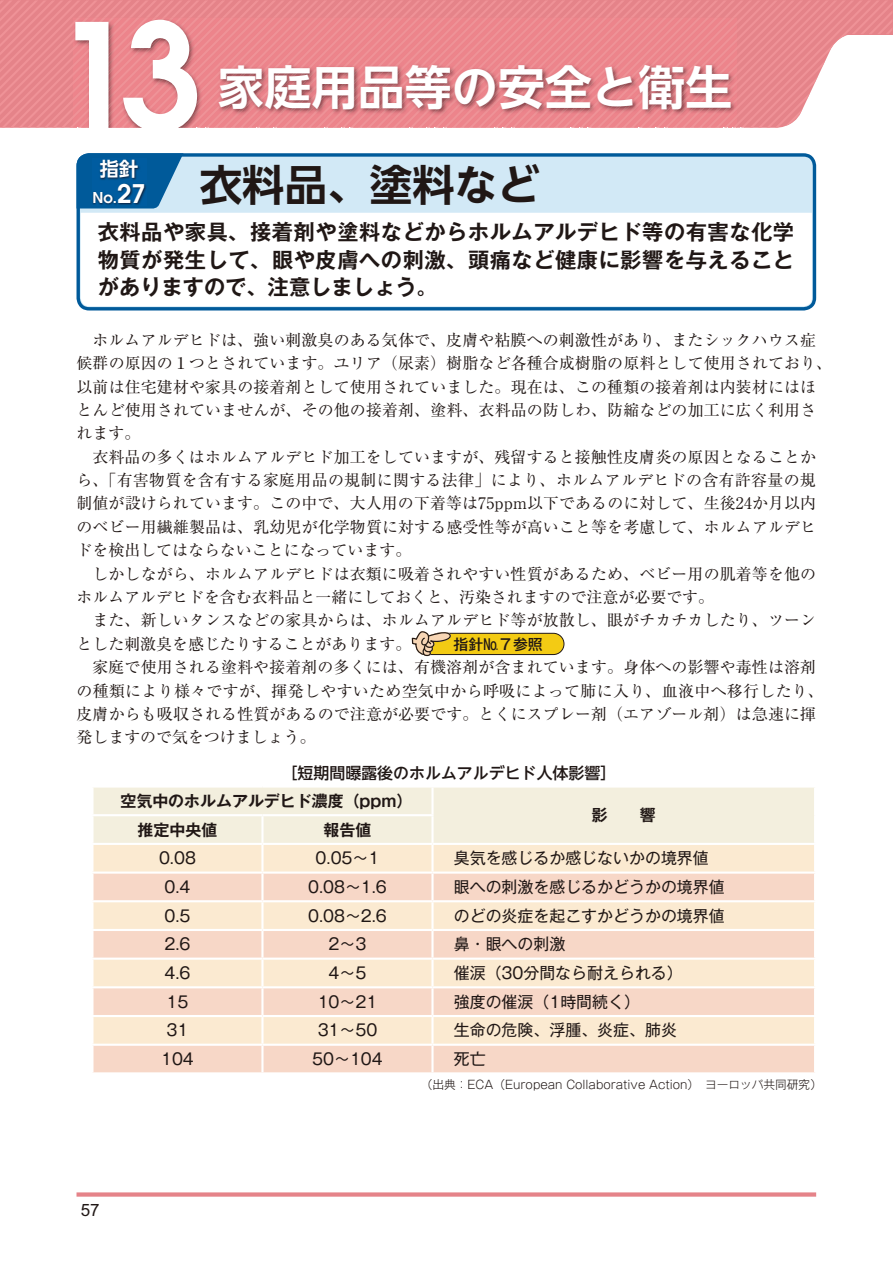
<style>
.page{position:relative;width:893px;height:1263px;background:#fff}
.page>*{position:absolute;margin:0;border:0;box-sizing:border-box;transform-origin:0 0}
.t1{font:600 146.7px "Avant Garde";color:#fff}
.t2{font:46.8px "UD Shin Go NT Pr 6 N De Bold 90 msp RKSJ H";color:#fff}
.t3{font:42.45px "UD Shin Go NT Pr 6 N De Bold 90 msp RKSJ H";color:#201715}
.t4{font:21.3px/27.6px "Gothic MB101 Pr 6 N De Bold 90 msp RKSJ H";letter-spacing:.025em;color:#201715;text-align:justify}
.t5{font:19.2px "UD Shin Go NT Pr 6 N De Bold 90 msp RKSJ H";color:#fff}
.t6{font:16.95px "Arial";color:#201715}
.t7{font:15.9px/23.4px "Ryumin Pr 6 N Reg 90 msp RKSJ H";letter-spacing:.01em;color:#201715}
.t8{font:15.9px "Gothic MB101 Pr 6 N Regular 90 msp RKSJ H";color:#201715}
.t9{font:15.9px "Gothic MB101 Pr 6 N De Bold 90 msp RKSJ H";color:#201715}
.t10{font:15.9px "UD Shin Go NT Pr 6 N Medium 90 msp RKSJ H";color:#201715}
.t11{font:14.85px "Gothic MB101 Pr 6 N Medium 90 msp RKSJ H";color:#201715}
.t12{font:600 14.85px "Avant Garde";color:#fff}
.t13{font:11.7px "Gothic MB101 Pr 6 N Light 90 msp RKSJ H";color:#201715}
.s1{font-size:25.5px}
</style>
<div class="page">
<div style="left:77px;top:1192px;width:739px;height:5px;background:#e58389"></div>
<div style="left:94px;top:788px;width:720px;height:55px;background:#f3efde"></div>
<div style="left:93px;top:845px;width:721px;height:27px;background:#fbead1"></div>
<svg style="left:93px;top:874px;width:721px;height:198px;background:#f8dfcb"></svg>
<hr style="left:431px;top:788px;width:3px;height:26px;background:#fff">
<hr style="left:91px;top:814px;width:171px;height:2px;background:#fff">
<hr style="left:262px;top:814px;width:172px;height:2px;background:#fff">
<hr style="left:261px;top:816px;width:3px;height:27px;background:#fff">
<hr style="left:431px;top:816px;width:3px;height:27px;background:#fff">
<hr style="left:261px;top:845px;width:3px;height:27px;background:#fff">
<hr style="left:431px;top:845px;width:3px;height:27px;background:#fff">
<hr style="left:261px;top:874px;width:3px;height:26px;background:#fff">
<hr style="left:431px;top:874px;width:3px;height:26px;background:#fff">
<hr style="left:91px;top:900px;width:171px;height:2px;background:#fff">
<hr style="left:262px;top:900px;width:170px;height:2px;background:#fff">
<hr style="left:261px;top:902px;width:3px;height:27px;background:#fff">
<hr style="left:432px;top:900px;width:384px;height:2px;background:#fff">
<hr style="left:431px;top:902px;width:3px;height:27px;background:#fff">
<hr style="left:91px;top:929px;width:171px;height:2px;background:#fff">
<hr style="left:262px;top:929px;width:170px;height:2px;background:#fff">
<hr style="left:261px;top:931px;width:3px;height:27px;background:#fff">
<hr style="left:432px;top:929px;width:384px;height:2px;background:#fff">
<hr style="left:431px;top:931px;width:3px;height:27px;background:#fff">
<hr style="left:91px;top:958px;width:171px;height:2px;background:#fff">
<hr style="left:262px;top:958px;width:170px;height:2px;background:#fff">
<hr style="left:261px;top:960px;width:2px;height:26px;background:#fff">
<hr style="left:432px;top:958px;width:384px;height:2px;background:#fff">
<hr style="left:431px;top:960px;width:3px;height:26px;background:#fff">
<hr style="left:91px;top:986px;width:171px;height:2px;background:#fff">
<hr style="left:262px;top:986px;width:170px;height:2px;background:#fff">
<hr style="left:261px;top:988px;width:2px;height:27px;background:#fff">
<hr style="left:432px;top:986px;width:384px;height:2px;background:#fff">
<hr style="left:431px;top:988px;width:3px;height:27px;background:#fff">
<hr style="left:91px;top:1015px;width:171px;height:2px;background:#fff">
<hr style="left:262px;top:1015px;width:170px;height:2px;background:#fff">
<hr style="left:261px;top:1017px;width:2px;height:27px;background:#fff">
<hr style="left:432px;top:1015px;width:384px;height:2px;background:#fff">
<hr style="left:431px;top:1017px;width:3px;height:27px;background:#fff">
<hr style="left:91px;top:1044px;width:171px;height:2px;background:#fff">
<hr style="left:262px;top:1044px;width:170px;height:2px;background:#fff">
<hr style="left:261px;top:1046px;width:2px;height:26px;background:#fff">
<hr style="left:432px;top:1044px;width:384px;height:2px;background:#fff">
<hr style="left:431px;top:1046px;width:3px;height:26px;background:#fff">
<svg style="left:412px;top:631px;width:153px;height:25px;background:#dcbe45"></svg>
<svg style="left:76px;top:153px;width:740px;height:158px;background:#b8d7ea"></svg>
<svg style="left:81px;top:213px;width:731px;height:93px"></svg>
<svg style="left:77px;top:153px;width:119px;height:56px;background:#4b8dba"></svg>
<img style="left:93px;top:159px;width:54px;height:47px">
<svg style="left:0;top:0;width:893px;height:128px;background:#e0888d"></svg>
<img style="left:78px;top:18px;width:113px;height:110px">
<img style="left:73px;top:18px;width:109px;height:109px">
<img style="left:73px;top:18px;width:101px;height:101px">
<img style="left:73px;top:18px;width:92px;height:92px">
<img style="left:73px;top:18px;width:84px;height:84px">
<img style="left:73px;top:18px;width:75px;height:75px">
<img style="left:73px;top:18px;width:67px;height:67px">
<img style="left:73px;top:18px;width:58px;height:58px">
<img style="left:73px;top:18px;width:50px;height:50px">
<img style="left:73px;top:18px;width:41px;height:41px">
<h1 class="t1" style="left:55px;top:22px;width:147px">13</h1>
<h2 class="t2" style="left:218px;top:70px;width:516px">家庭用品等の安全と衛生</h2>
<p class="t5" style="left:100px;top:162px;width:40px">指針</p>
<p class="t12" style="left:92px;top:192px;width:55px">No.<span class="s1">27</span></p>
<h3 class="t3" style="left:200px;top:169px;width:342px">衣料品、塗料など</h3>
<h3 class="t4" style="left:98px;top:221px;width:698px">衣料品や家具、接着剤や塗料などからホルムアルデヒド等の有害な化学物質が発生して、眼や皮膚への刺激、頭痛など健康に影響を与えることがありますので、注意しましょう。</h3>
<p class="t7" style="left:77px;top:330px;width:757px;text-indent:16px">ホルムアルデヒドは、強い刺激臭のある気体で、皮膚や粘膜への刺激性があり、またシックハウス症候群の原因の１つとされています。ユリア（尿素）樹脂など各種合成樹脂の原料として使用されており、以前は住宅建材や家具の接着剤として使用されていました。現在は、この種類の接着剤は内装材にはほとんど使用されていませんが、その他の接着剤、塗料、衣料品の防しわ、防縮などの加工に広く利用されます。</p>
<p class="t7" style="left:77px;top:447px;width:741px;text-align:justify;text-indent:16px">衣料品の多くはホルムアルデヒド加工をしていますが、残留すると接触性皮膚炎の原因となることから、「有害物質を含有する家庭用品の規制に関する法律」により、ホルムアルデヒドの含有許容量の規制値が設けられています。この中で、大人用の下着等は75ppm以下であるのに対して、生後24か月以内のベビー用繊維製品は、乳幼児が化学物質に対する感受性等が高いこと等を考慮して、ホルムアルデヒドを検出してはならないことになっています。</p>
<p class="t7" style="left:77px;top:564px;width:741px;text-indent:16px">しかしながら、ホルムアルデヒドは衣類に吸着されやすい性質があるため、ベビー用の肌着等を他のホルムアルデヒドを含む衣料品と一緒にしておくと、汚染されますので注意が必要です。</p>
<p class="t7" style="left:77px;top:611px;width:741px;text-indent:16px">また、新しいタンスなどの家具からは、ホルムアルデヒド等が放散し、眼がチカチカしたり、ツーンとした刺激臭を感じたりすることがあります。</p>
<p class="t7" style="left:77px;top:658px;width:749px;text-indent:16px">家庭で使用される塗料や接着剤の多くには、有機溶剤が含まれています。身体への影響や毒性は溶剤の種類により様々ですが、揮発しやすいため空気中から呼吸によって肺に入り、血液中へ移行したり、皮膚からも吸収される性質があるので注意が必要です。とくにスプレー剤（エアゾール剤）は急速に揮発しますので気をつけましょう。</p>
<p class="t10" style="left:282px;top:767px;width:336px">［短期間曝露後のホルムアルデヒド人体影響］</p>
<p class="t9" style="left:120px;top:795px;width:293px">空気中のホルムアルデヒド濃度（ppm）</p>
<p class="t9" style="left:592px;top:809px;width:65px">影　　響</p>
<p class="t9" style="left:138px;top:824px;width:81px">推定中央値</p>
<p class="t9" style="left:324px;top:824px;width:49px">報告値</p>
<p class="t8" style="left:159px;top:852px;width:38px">0.08</p>
<p class="t8" style="left:316px;top:852px;width:65px">0.05～1</p>
<p class="t8" style="left:454px;top:852px;width:257px">臭気を感じるか感じないかの境界値</p>
<p class="t8" style="left:164px;top:881px;width:27px">0.4</p>
<p class="t8" style="left:308px;top:881px;width:80px">0.08～1.6</p>
<p class="t8" style="left:454px;top:881px;width:272px">眼への刺激を感じるかどうかの境界値</p>
<p class="t8" style="left:164px;top:910px;width:27px">0.5</p>
<p class="t8" style="left:308px;top:910px;width:80px">0.08～2.6</p>
<p class="t8" style="left:454px;top:910px;width:272px">のどの炎症を起こすかどうかの境界値</p>
<p class="t8" style="left:164px;top:938px;width:27px">2.6</p>
<p class="t8" style="left:329px;top:938px;width:39px">2～3</p>
<p class="t8" style="left:454px;top:938px;width:113px">鼻・眼への刺激</p>
<p class="t8" style="left:164px;top:967px;width:27px">4.6</p>
<p class="t8" style="left:329px;top:967px;width:39px">4～5</p>
<p class="t8" style="left:454px;top:967px;width:231px">催涙（30分間なら耐えられる）</p>
<p class="t8" style="left:167px;top:996px;width:23px">15</p>
<p class="t8" style="left:318px;top:996px;width:61px">10～21</p>
<p class="t8" style="left:454px;top:996px;width:188px">強度の催涙（1時間続く）</p>
<p class="t8" style="left:167px;top:1024px;width:23px">31</p>
<p class="t8" style="left:318px;top:1024px;width:61px">31～50</p>
<p class="t8" style="left:454px;top:1024px;width:225px">生命の危険、浮腫、炎症、肺炎</p>
<p class="t8" style="left:161px;top:1053px;width:34px">104</p>
<p class="t8" style="left:312px;top:1053px;width:72px">50～104</p>
<p class="t8" style="left:454px;top:1053px;width:33px">死亡</p>
<p class="t13" style="left:421px;top:1080px;width:403px">（出典：ECA（European Collaborative Action）　ヨーロッパ共同研究）</p>
<p class="t11" style="left:453px;top:638px;width:91px">指針№７参照</p>
<p class="t6" style="left:81px;top:1200px;width:20px">57</p>
</div>
